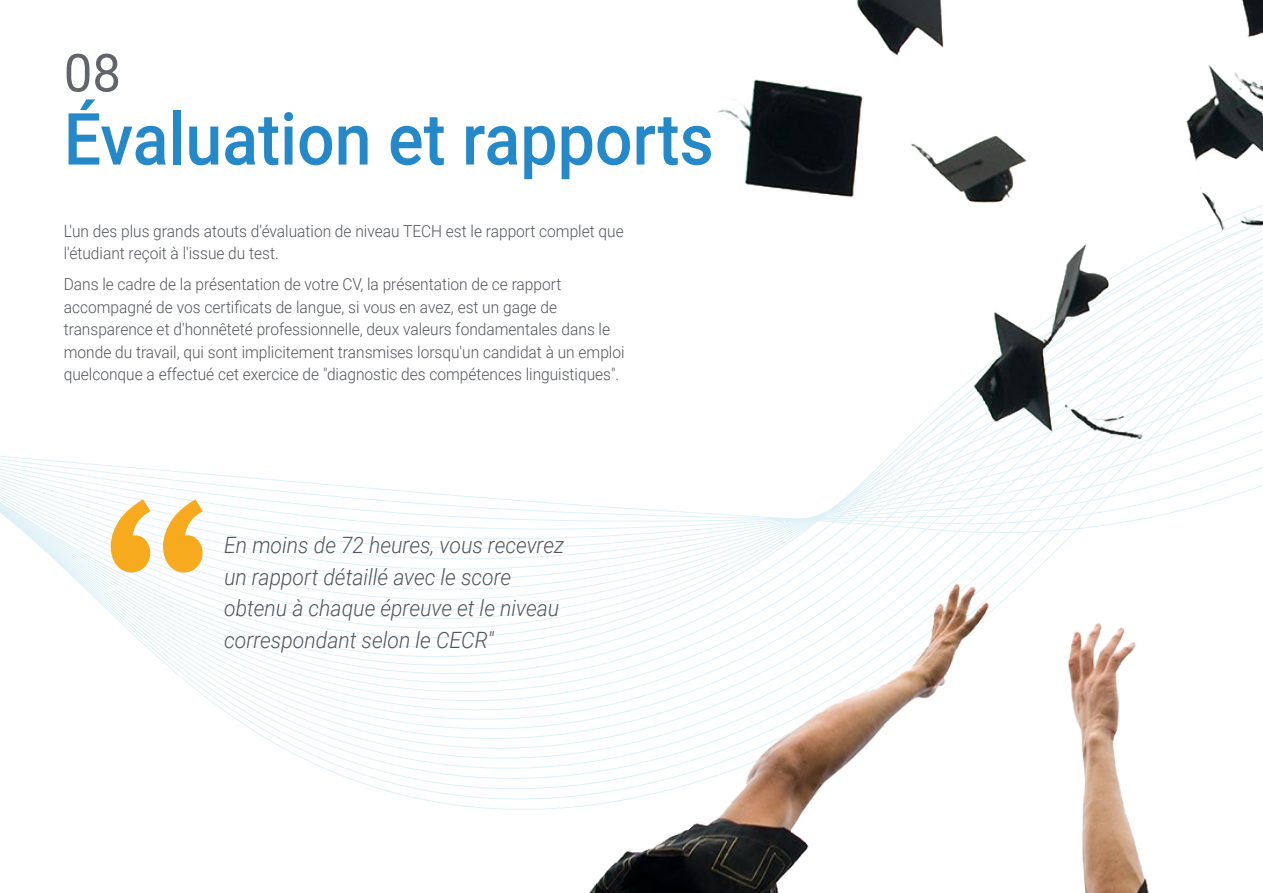
<style>
.page{position:relative;width:1263px;height:893px;background:#fff}
.page>*{position:absolute;margin:0;border:0;box-sizing:border-box;transform-origin:0 0}
.t1{font:500 72px "Roboto";color:#2488c9;scale:.92 1}
.t2{font:52.5px "Roboto";color:#61646a}
.t3{font:italic 300 22.5px/31.5px "Roboto";color:#52555b;scale:.94 1}
.t4{font:300 16.5px/22.5px "Roboto";color:#52555b;scale:.94 1}
</style>
<div class="page">
<svg style="left:0;top:456px;width:547px;height:354px"></svg>
<img style="left:547px;top:0;width:716px;height:893px">
<svg style="left:111px;top:499px;width:92px;height:74px"></svg>
<h2 class="t2" style="left:64px;top:36px;width:59px">08</h2>
<h1 class="t1" style="left:64px;top:89px;width:708px">Évaluation et rapports</h1>
<p class="t4" style="left:64px;top:219px;width:597px">L'un des plus grands atouts d'évaluation de niveau TECH est le rapport complet que l'étudiant reçoit à l'issue du test.</p>
<p class="t4" style="left:64px;top:272px;width:598px">Dans le cadre de la présentation de votre CV, la présentation de ce rapport accompagné de vos certificats de langue, si vous en avez, est un gage de transparence et d'honnêteté professionnelle, deux valeurs fondamentales dans le monde du travail, qui sont implicitement transmises lorsqu'un candidat à un emploi quelconque a effectué cet exercice de "diagnostic des compétences linguistiques".</p>
<h3 class="t3" style="left:224px;top:529px;width:363px">En moins de 72 heures, vous recevrez un rapport détaillé avec le score obtenu à chaque épreuve et le niveau correspondant selon le CECR"</h3>
</div>
